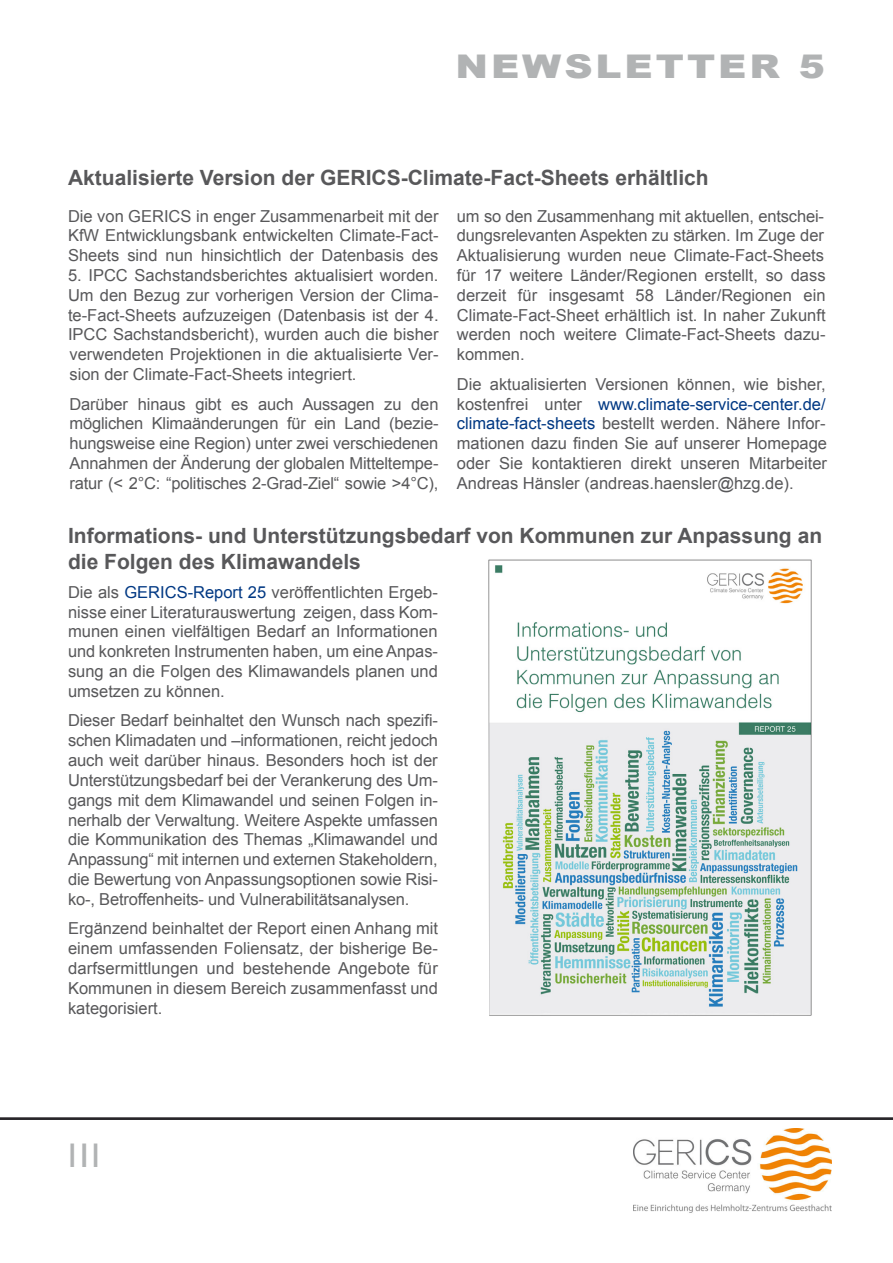
<style>
.page{position:relative;width:893px;height:1263px;background:#fff}
.page>*{position:absolute;margin:0;border:0;box-sizing:border-box;transform-origin:0 0}
.Newsletter{font:900 32.7px "Arial";letter-spacing:.075em;color:#b1b3b4;scale:1.2 1}
.t1{font:32.7px "Arial";color:#b1b3b4;scale:1.2 1}
.Überschrift{font:700 21px/25.2px "Arial";color:#58585a}
.Fließtext{font:16.5px/19.8px "Arial";color:#58585a;text-align:justify}
.s1{color:#003883}
</style>
<div class="page">
<hr style="left:0;top:1118px;width:893px;height:2px;background:#1a171c">
<hr style="left:0;top:1117px;width:893px;height:2px;background:#1a171c">
<img style="left:488px;top:559px;width:324px;height:457px">
<img style="left:634px;top:1128px;width:198px;height:85px">
<p class="Newsletter" style="left:455px;top:42px;width:309px">NEWSLETTER 5</p>
<p class="Überschrift" style="left:68px;top:166px;width:642px">Aktualisierte Version der GERICS-Climate-Fact-Sheets erhältlich</p>
<p class="Fließtext" style="left:68px;top:206px;width:372px">Die von GERICS in enger Zusammenarbeit mit der KfW Entwicklungsbank entwickelten Climate-Fact-Sheets sind nun hinsichtlich der Datenbasis des</p>
<p class="Fließtext" style="left:68px;top:265px;width:372px">5. IPCC Sachstandsberichtes aktualisiert worden.<br>Um den Bezug zur vorherigen Version der Clima&shy;te-Fact-Sheets aufzuzeigen (Datenbasis ist der 4.<br>IPCC Sachstandsbericht), wurden auch die bisher verwendeten Projektionen in die aktualisierte Ver&shy;sion der Climate-Fact-Sheets integriert.</p>
<p class="Fließtext" style="left:70px;top:394px;width:371px">Darüber hinaus gibt es auch Aussagen zu den möglichen Klimaänderungen für ein Land (bezie&shy;hungsweise eine Region) unter zwei verschiedenen Annahmen der Änderung der globalen Mitteltempe&shy;ratur (&lt; 2°C: “politisches 2-Grad-Ziel“ sowie &gt;4°C),</p>
<p class="Fließtext" style="left:457px;top:206px;width:370px">um so den Zusammenhang mit aktuellen, entschei&shy;dungsrelevanten Aspekten zu stärken. Im Zuge der Aktualisierung wurden neue Climate-Fact-Sheets für 17 weitere Länder/Regionen erstellt, so dass derzeit für insgesamt 58 Länder/Regionen ein Climate-Fact-Sheet erhältlich ist. In naher Zukunft werden noch weitere Climate-Fact-Sheets dazu&shy;kommen.</p>
<p class="Fließtext" style="left:457px;top:374px;width:372px">Die aktualisierten Versionen können, wie bisher, kostenfrei unter <span class="s1">www.climate-service-center.de/ climate-fact-sheets</span> bestellt werden. Nähere Infor&shy;mationen dazu finden Sie auf unserer Homepage oder Sie kontaktieren direkt unseren Mitarbeiter Andreas Hänsler (andreas.haensler@hzg.de).</p>
<p class="Überschrift" style="left:68px;top:524px;width:756px">Informations- und Unterstützungsbedarf von Kommunen zur Anpassung an die Folgen des Klimawandels</p>
<p class="Fließtext" style="left:68px;top:582px;width:371px">Die als <span class="s1">GERICS-Report 25</span> veröffentlichten Ergeb&shy;nisse einer Literaturauswertung zeigen, dass Kom&shy;munen einen vielfältigen Bedarf an Informationen und konkreten Instrumenten haben, um eine Anpas&shy;sung an die Folgen des Klimawandels planen und umsetzen zu können.</p>
<p class="Fließtext" style="left:68px;top:711px;width:371px">Dieser Bedarf beinhaltet den Wunsch nach spezifi&shy;schen Klimadaten und –informationen, reicht jedoch auch weit darüber hinaus. Besonders hoch ist der Unterstützungsbedarf bei der Verankerung des Um&shy;gangs mit dem Klimawandel und seinen Folgen in&shy;nerhalb der Verwaltung. Weitere Aspekte umfassen die Kommunikation des Themas „Klimawandel und Anpassung“ mit internen und externen Stakeholdern, die Bewertung von Anpassungsoptionen sowie Risi&shy;ko-, Betroffenheits- und Vulnerabilitätsanalysen.</p>
<p class="Fließtext" style="left:68px;top:919px;width:371px">Ergänzend beinhaltet der Report einen Anhang mit einem umfassenden Foliensatz, der bisherige Be&shy;darfsermittlungen und bestehende Angebote für Kommunen in diesem Bereich zusammenfasst und kategorisiert.</p>
<p class="t1" style="left:68px;top:1134px;width:28px">lIl</p>
</div>
